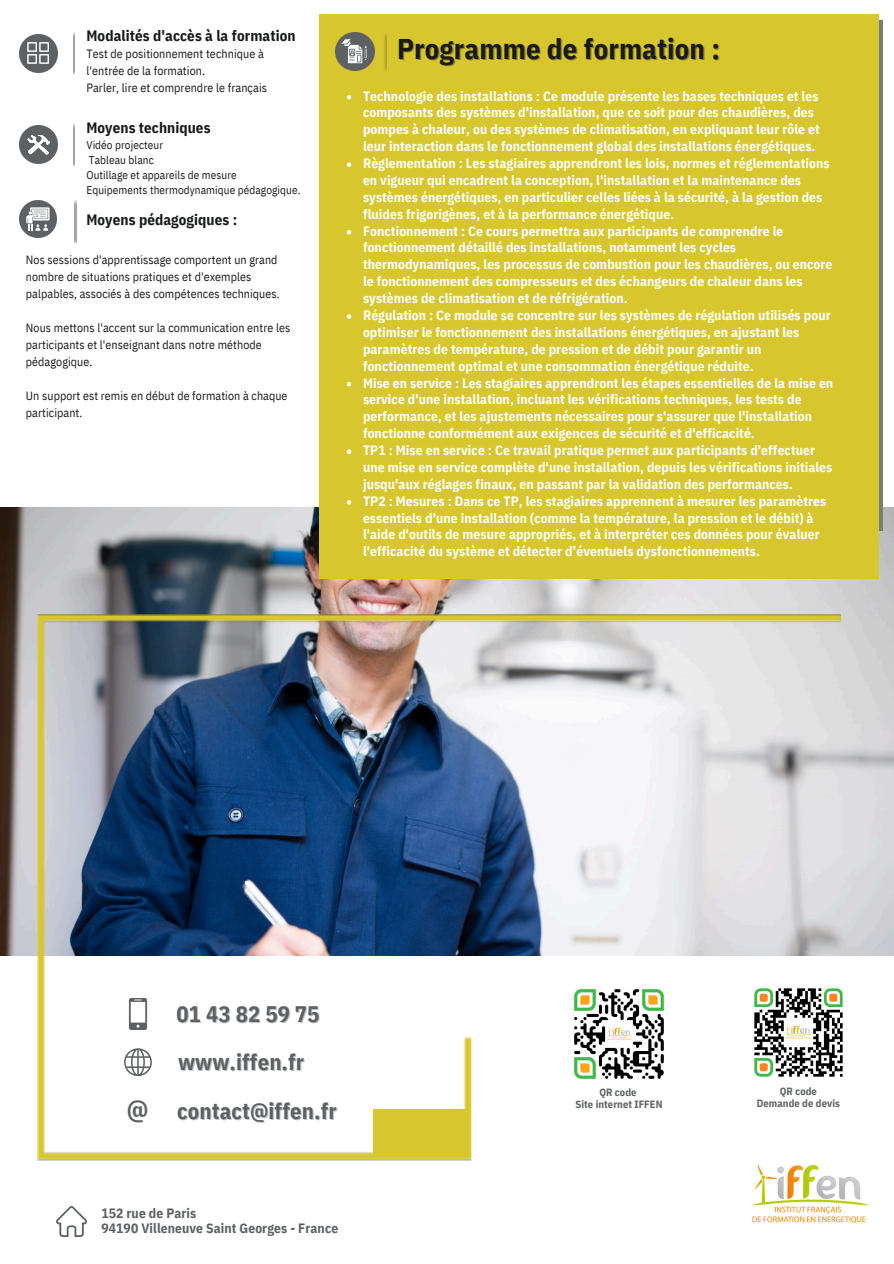
<style>
.page{position:relative;width:894px;height:1264px;background:#fff}
.page>*{position:absolute;margin:0;border:0;box-sizing:border-box;transform-origin:0 0}
.t1{font:700 28.5px "IBM Plex Sans Cond";letter-spacing:.005em;color:#18191a}
.t2{font:700 26.55px "IBM Plex Sans Cond";color:#5e6163}
.t3{font:700 22.5px "IBM Plex Sans Cond";letter-spacing:.005em;color:#5e6163}
.t4{font:700 15px "IBM Plex Sans Cond";letter-spacing:.005em;color:#18191a}
.t5{font:700 13.5px/16.8px "IBM Plex Sans Cond";letter-spacing:.005em;color:#fff}
.t6{font:700 13.5px/14.7px "IBM Plex Sans Cond";letter-spacing:.005em;color:#5e6163}
.t7{font:12px/17px "IBM Plex Sans Cond";letter-spacing:.005em;color:#18191a}
.t8{font:11.25px/15px "IBM Plex Sans Cond";letter-spacing:.005em;color:#18191a}
.t9{font:700 10.5px "IBM Plex Sans Cond";letter-spacing:.005em;color:#5e6163}
</style>
<div class="page">
<img style="left:0;top:507px;width:893px;height:448px">
<img style="left:74px;top:32px;width:1px;height:42px">
<div style="left:319px;top:14px;width:560px;height:564px;background:#d8c62e"></div>
<img style="left:384px;top:34px;width:3px;height:37px">
<img style="left:19px;top:34px;width:38px;height:38px">
<svg style="left:27px;top:42px;width:22px;height:21px"></svg>
<img style="left:19px;top:126px;width:38px;height:38px">
<svg style="left:27px;top:135px;width:23px;height:20px"></svg>
<img style="left:336px;top:32px;width:38px;height:38px">
<svg style="left:341px;top:39px;width:25px;height:24px"></svg>
<img style="left:19px;top:200px;width:37px;height:38px">
<svg style="left:26px;top:207px;width:24px;height:24px"></svg>
<img style="left:751px;top:1164px;width:119px;height:59px">
<img style="left:840px;top:989px;width:3px;height:88px">
<img style="left:56px;top:1206px;width:31px;height:30px">
<img style="left:38px;top:614px;width:802px;height:545px">
<svg style="left:347px;top:95px;width:4px;height:4px"></svg>
<svg style="left:347px;top:162px;width:4px;height:5px"></svg>
<svg style="left:347px;top:230px;width:4px;height:4px"></svg>
<svg style="left:347px;top:314px;width:4px;height:5px"></svg>
<svg style="left:347px;top:382px;width:4px;height:4px"></svg>
<svg style="left:347px;top:449px;width:4px;height:5px"></svg>
<svg style="left:347px;top:500px;width:4px;height:4px"></svg>
<div style="left:373px;top:1109px;width:97px;height:47px;background:#d8c62e"></div>
<img style="left:74px;top:124px;width:1px;height:41px">
<img style="left:75px;top:200px;width:1px;height:42px">
<h5 class="t4" style="left:86px;top:25px;width:210px">Modalités d'accès à la formation</h5>
<h5 class="t7" style="left:86px;top:45px;width:182px">Test de positionnement technique à l'entrée de la formation.<br>Parler, lire et comprendre le français</h5>
<p class="t1" style="left:397px;top:30px;width:324px">Programme de formation :</p>
<p class="t4" style="left:86px;top:117px;width:125px">Moyens techniques</p>
<p class="t8" style="left:86px;top:137px;width:215px">Vidéo projecteur<br>Tableau blanc<br>Outillage et appareils de mesure<br>Equipements thermodynamique pédagogique.</p>
<p class="t4" style="left:86px;top:209px;width:152px">Moyens pédagogiques :</p>
<p class="t5" style="left:363px;top:87px;width:458px">Technologie des installations : Ce module présente les bases techniques et les composants des systèmes d'installation, que ce soit pour des chaudières, des pompes à chaleur, ou des systèmes de climatisation, en expliquant leur rôle et leur interaction dans le fonctionnement global des installations énergétiques.</p>
<h2 class="t5" style="left:363px;top:155px;width:468px">Règlementation : Les stagiaires apprendront les lois, normes et réglementations en vigueur qui encadrent la conception, l'installation et la maintenance des systèmes énergétiques, en particulier celles liées à la sécurité, à la gestion des fluides frigorigènes, et à la performance énergétique.</h2>
<p class="t5" style="left:363px;top:222px;width:471px">Fonctionnement : Ce cours permettra aux participants de comprendre le fonctionnement détaillé des installations, notamment les cycles thermodynamiques, les processus de combustion pour les chaudières, ou encore le fonctionnement des compresseurs et des échangeurs de chaleur dans les systèmes de climatisation et de réfrigération.</p>
<h2 class="t5" style="left:363px;top:306px;width:469px">Régulation : Ce module se concentre sur les systèmes de régulation utilisés pour optimiser le fonctionnement des installations énergétiques, en ajustant les paramètres de température, de pression et de débit pour garantir un fonctionnement optimal et une consommation énergétique réduite.</h2>
<p class="t5" style="left:363px;top:374px;width:471px">Mise en service : Les stagiaires apprendront les étapes essentielles de la mise en service d'une installation, incluant les vérifications techniques, les tests de performance, et les ajustements nécessaires pour s'assurer que l'installation fonctionne conformément aux exigences de sécurité et d'efficacité.</p>
<p class="t5" style="left:363px;top:441px;width:471px">TP1 : Mise en service : Ce travail pratique permet aux participants d'effectuer une mise en service complète d'une installation, depuis les vérifications initiales jusqu'aux réglages finaux, en passant par la validation des performances.</p>
<p class="t5" style="left:363px;top:492px;width:464px">TP2 : Mesures : Dans ce TP, les stagiaires apprennent à mesurer les paramètres essentiels d'une installation (comme la température, la pression et le débit) à l'aide d'outils de mesure appropriés, et à interpréter ces données pour évaluer l'efficacité du système et détecter d’éventuels dysfonctionnements.</p>
<h3 class="t7" style="left:26px;top:251px;width:255px">Nos sessions d'apprentissage comportent un grand nombre de situations pratiques et d'exemples palpables, associés à des compétences techniques.</h3>
<h5 class="t7" style="left:26px;top:319px;width:266px">Nous mettons l'accent sur la communication entre les participants et l'enseignant dans notre méthode pédagogique.</h5>
<h5 class="t7" style="left:26px;top:387px;width:263px">Un support est remis en début de formation à chaque participant.</h5>
<p class="t3" style="left:177px;top:998px;width:144px">01 43 82 59 75</p>
<p class="t2" style="left:127px;top:1091px;width:23px">@</p>
<p class="t3" style="left:178px;top:1046px;width:127px">www.iffen.fr</p>
<h5 class="t3" style="left:177px;top:1095px;width:161px">contact@iffen.fr</h5>
<h2 class="t6" style="left:101px;top:1205px;width:238px">152 rue de Paris<br>94190 Villeneuve Saint Georges - France</h2>
<p class="t9" style="left:599px;top:1085px;width:39px">QR code</p>
<p class="t9" style="left:575px;top:1097px;width:88px">Site internet IFFEN</p>
<p class="t9" style="left:779px;top:1084px;width:39px">QR code</p>
<p class="t9" style="left:756px;top:1095px;width:85px">Demande de devis</p>
</div>
